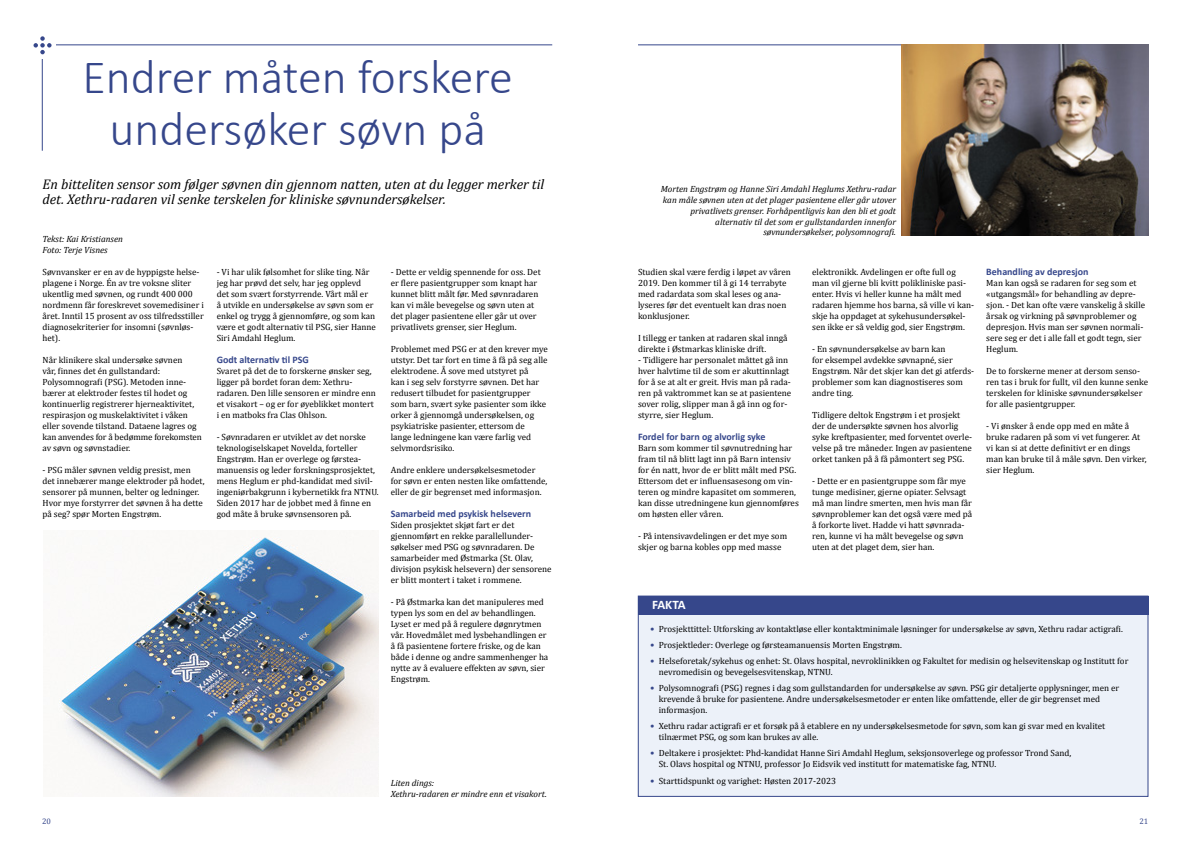
<style>
.page{position:relative;width:1191px;height:842px;background:#fff}
.page>*{position:absolute;margin:0;border:0;box-sizing:border-box;transform-origin:0 0}
.t1{font:300 48px/52px "Calibri";color:#36478b;text-align:center}
.t2{font:italic 14px/15px "Cambria";color:#000}
.t3{font:700 13px "Calibri";letter-spacing:-.03em;color:#fff}
.t4{font:700 10px "Calibri";color:#36478b}
.t5{font:9px/11px "Cambria";color:#000}
.t6{font:italic 9px/10.8px "Cambria";color:#000}
.t7{font:8px "Cambria";color:#36478b}
.s1{font-size:10px;color:#36478b}
</style>
<div class="page">
<svg style="left:638px;top:44px;width:510px;height:2px"></svg>
<svg style="left:42px;top:44px;width:511px;height:107px"></svg>
<div style="left:31px;top:31px;width:25px;height:28px;background:#fff"></div>
<svg style="left:34px;top:36px;width:18px;height:18px"></svg>
<div style="left:638px;top:596px;width:510px;height:201px;background:#ecf1f9;border:1px solid #36478b"></div>
<div style="left:638px;top:596px;width:510px;height:18px;background:#36478b"></div>
<img style="left:901px;top:45px;width:247px;height:190px">
<img style="left:58px;top:537px;width:321px;height:260px">
<h1 class="t1" style="left:82px;top:49px;width:432px">Endrer måten forskere undersøker søvn på</h1>
<h2 class="t2" style="left:43px;top:177px;width:503px">En bitteliten sensor som følger søvnen din gjennom natten, uten at du legger merker til det. Xethru-radaren vil senke terskelen for kliniske søvnundersøkelser.</h2>
<p class="t6" style="left:43px;top:233px;width:82px">Tekst: Kai Kristiansen<br>Foto: Terje Visnes</p>
<p class="t5" style="left:43px;top:266px;width:163px">Søvnvansker er en av de hyppigste helse&shy;plagene i Norge. Én av tre voksne sliter ukentlig med søvnen, og rundt 400 000 nordmenn får foreskrevet sovemedisiner i året. Inntil 15 prosent av oss tilfredsstiller diagnosekriterier for insomni (søvnløs&shy;het).</p>
<p class="t5" style="left:43px;top:354px;width:161px">Når klinikere skal undersøke søvnen<br>vår, finnes det én gullstandard:<br>Polysomnografi (PSG). Metoden inne&shy;bærer at elektroder festes til hodet og kontinuerlig registrerer hjerneaktivitet, respirasjon og muskelaktivitet i våken eller sovende tilstand. Dataene lagres og kan anvendes for å bedømme forekomsten av søvn og søvnstadier.</p>
<p class="t5" style="left:43px;top:464px;width:164px">- PSG måler søvnen veldig presist, men det innebærer mange elektroder på hodet, sensorer på munnen, belter og ledninger.<br>Hvor mye forstyrrer det søvnen å ha dette på seg? spør Morten Engstrøm.</p>
<p class="t5" style="left:217px;top:267px;width:161px">- Vi har ulik følsomhet for slike ting. Når jeg har prøvd det selv, har jeg opplevd<br>det som svært forstyrrende. Vårt mål er<br>å utvikle en undersøkelse av søvn som er enkel og trygg å gjennomføre, og som kan være et godt alternativ til PSG, sier Hanne Siri Amdahl Heglum.</p>
<p class="t4" style="left:217px;top:354px;width:94px">Godt alternativ til PSG</p>
<p class="t5" style="left:217px;top:366px;width:161px">Svaret på det de to forskerne ønsker seg, ligger på bordet foran dem: Xethru&shy;radaren. Den lille sensoren er mindre enn et visakort – og er for øyeblikket montert i en matboks fra Clas Ohlson.</p>
<p class="t5" style="left:217px;top:432px;width:164px">- Søvnradaren er utviklet av det norske teknologiselskapet Novelda, forteller Engstrøm. Han er overlege og førstea&shy;manuensis og leder forskningsprosjektet, mens Heglum er phd-kandidat med sivil&shy;ingeniørbakgrunn i kybernetikk fra NTNU.<br>Siden 2017 har de jobbet med å finne en god måte å bruke søvnsensoren på.</p>
<p class="t5" style="left:391px;top:267px;width:151px">- Dette er veldig spennende for oss. Det er flere pasientgrupper som knapt har kunnet blitt målt før. Med søvnradaren kan vi måle bevegelse og søvn uten at det plager pasientene eller går ut over privatlivets grenser, sier Heglum.</p>
<p class="t5" style="left:391px;top:344px;width:159px">Problemet med PSG er at den krever mye utstyr. Det tar fort en time å få på seg alle elektrodene. Å sove med utstyret på<br>kan i seg selv forstyrre søvnen. Det har redusert tilbudet for pasientgrupper som barn, svært syke pasienter som ikke orker å gjennomgå undersøkelsen, og psykiatriske pasienter, ettersom de lange ledningene kan være farlig ved selvmordsrisiko.</p>
<p class="t5" style="left:391px;top:465px;width:158px">Andre enklere undersøkelsesmetoder for søvn er enten nesten like omfattende, eller de gir begrenset med informasjon.</p>
<p class="t4" style="left:391px;top:508px;width:142px">Samarbeid med psykisk helsevern</p>
<p class="t5" style="left:391px;top:520px;width:162px">Siden prosjektet skjøt fart er det gjennomført en rekke parallellunder&shy;søkelser med PSG og søvnradaren. De samarbeider med Østmarka (St. Olav, divisjon psykisk helsevern) der sensorene er blitt montert i taket i rommene.</p>
<p class="t5" style="left:391px;top:597px;width:159px">- På Østmarka kan det manipuleres med typen lys som en del av behandlingen.<br>Lyset er med på å regulere døgnrytmen vår. Hovedmålet med lysbehandlingen er å få pasientene fortere friske, og de kan både i denne og andre sammenhenger ha nytte av å evaluere effekten av søvn, sier Engstrøm.</p>
<p class="t6" style="left:391px;top:777px;width:158px">Liten dings:<br>Xethru-radaren er mindre enn et visakort.</p>
<p class="t6" style="left:660px;top:183px;width:237px;text-align:right">Morten Engstrøm og Hanne Siri Amdahl Heglums Xethru-radar kan måle søvnen uten at det plager pasientene eller går utover privatlivets grenser. Forhåpentligvis kan den bli et godt alternativ til det som er gullstandarden innenfor søvnundersøkelser, polysomnografi.</p>
<p class="t5" style="left:638px;top:266px;width:154px">Studien skal være ferdig i løpet av våren 2019. Den kommer til å gi 14 terrabyte med radardata som skal leses og ana&shy;lyseres før det eventuelt kan dras noen konklusjoner.</p>
<p class="t5" style="left:638px;top:332px;width:151px">I tillegg er tanken at radaren skal inngå direkte i Østmarkas kliniske drift.</p>
<p class="t5" style="left:638px;top:354px;width:155px">- Tidligere har personalet måttet gå inn hver halvtime til de som er akuttinnlagt for å se at alt er greit. Hvis man på rada&shy;ren på vaktrommet kan se at pasientene sover rolig, slipper man å gå inn og for&shy;styrre, sier Heglum.</p>
<p class="t4" style="left:638px;top:430px;width:129px">Fordel for barn og alvorlig syke</p>
<p class="t5" style="left:638px;top:442px;width:162px">Barn som kommer til søvnutredning har fram til nå blitt lagt inn på Barn intensiv for én natt, hvor de er blitt målt med PSG.<br>Ettersom det er influensasesong om vin&shy;teren og mindre kapasitet om sommeren, kan disse utredningene kun gjennomføres om høsten eller våren.</p>
<p class="t5" style="left:638px;top:530px;width:151px">- På intensivavdelingen er det mye som skjer og barna kobles opp med masse</p>
<p class="t5" style="left:812px;top:266px;width:163px">elektronikk. Avdelingen er ofte full og man vil gjerne bli kvitt polikliniske pasi&shy;enter. Hvis vi heller kunne ha målt med radaren hjemme hos barna, så ville vi kan&shy;skje ha oppdaget at sykehusundersøkel&shy;sen ikke er så veldig god, sier Engstrøm.</p>
<p class="t5" style="left:812px;top:343px;width:164px">- En søvnundersøkelse av barn kan<br>for eksempel avdekke søvnapné, sier<br>Engstrøm. Når det skjer kan det gi atferds&shy;problemer som kan diagnostiseres som andre ting.</p>
<p class="t5" style="left:812px;top:409px;width:161px">Tidligere deltok Engstrøm i et prosjekt der de undersøkte søvnen hos alvorlig syke kreftpasienter, med forventet overle&shy;velse på tre måneder. Ingen av pasientene orket tanken på å få påmontert seg PSG.</p>
<p class="t5" style="left:812px;top:475px;width:162px">- Dette er en pasientgruppe som får mye tunge medisiner, gjerne opiater. Selvsagt må man lindre smerten, men hvis man får søvnproblemer kan det også være med på å forkorte livet. Hadde vi hatt søvnrada&shy;ren, kunne vi ha målt bevegelse og søvn uten at det plaget dem, sier han.</p>
<p class="t4" style="left:986px;top:266px;width:104px">Behandling av depresjon</p>
<p class="t5" style="left:986px;top:278px;width:160px">Man kan også se radaren for seg som et «utgangsmål» for behandling av depre&shy;sjon. - Det kan ofte være vanskelig å skille årsak og virkning på søvnproblemer og depresjon. Hvis man ser søvnen normali&shy;sere seg er det i alle fall et godt tegn, sier Heglum.</p>
<p class="t5" style="left:986px;top:366px;width:163px">De to forskerne mener at dersom senso&shy;ren tas i bruk for fullt, vil den kunne senke terskelen for kliniske søvnundersøkelser for alle pasientgrupper.</p>
<p class="t5" style="left:986px;top:421px;width:162px">- Vi ønsker å ende opp med en måte å bruke radaren på som vi vet fungerer. At vi kan si at dette definitivt er en dings man kan bruke til å måle søvn. Den virker, sier Heglum.</p>
<h3 class="t3" style="left:652px;top:597px;width:35px">FAKTA</h3>
<p class="t5" style="left:650px;top:624px;width:474px"><span class="s1">•</span> Prosjekttittel: Utforsking av kontaktløse eller kontaktminimale løsninger for undersøkelse av søvn, Xethru radar actigrafi.</p>
<p class="t5" style="left:650px;top:640px;width:253px"><span class="s1">•</span> Prosjektleder: Overlege og førsteamanuensis Morten Engstrøm.</p>
<p class="t5" style="left:659px;top:656px;width:471px;text-indent:-9px"><span class="s1">•</span> Helseforetak/sykehus og enhet: St. Olavs hospital, nevroklinikken og Fakultet for medisin og helsevitenskap og Institutt for nevromedisin og bevegelsesvitenskap, NTNU.</p>
<p class="t5" style="left:659px;top:683px;width:462px;text-indent:-9px"><span class="s1">•</span> Polysomnografi (PSG) regnes i dag som gullstandarden for undersøkelse av søvn. PSG gir detaljerte opplysninger, men er krevende å bruke for pasientene. Andre undersøkelsesmetoder er enten like omfattende, eller de gir begrenset med informasjon.</p>
<p class="t5" style="left:659px;top:721px;width:448px;text-indent:-9px"><span class="s1">•</span> Xethru radar actigrafi er et forsøk på å etablere en ny undersøkelsesmetode for søvn, som kan gi svar med en kvalitet tilnærmet PSG, og som kan brukes av alle.</p>
<p class="t5" style="left:659px;top:748px;width:414px;text-indent:-9px"><span class="s1">•</span> Deltakere i prosjektet: Phd-kandidat Hanne Siri Amdahl Heglum, seksjonsoverlege og professor Trond Sand,<br>St. Olavs hospital og NTNU, professor Jo Eidsvik ved institutt for matematiske fag, NTNU.</p>
<p class="t5" style="left:650px;top:776px;width:187px"><span class="s1">•</span> Starttidspunkt og varighet: Høsten 2017-2023</p>
<p class="t7" style="left:42px;top:817px;width:10px">20</p>
<p class="t7" style="left:1139px;top:817px;width:10px">21</p>
</div>
